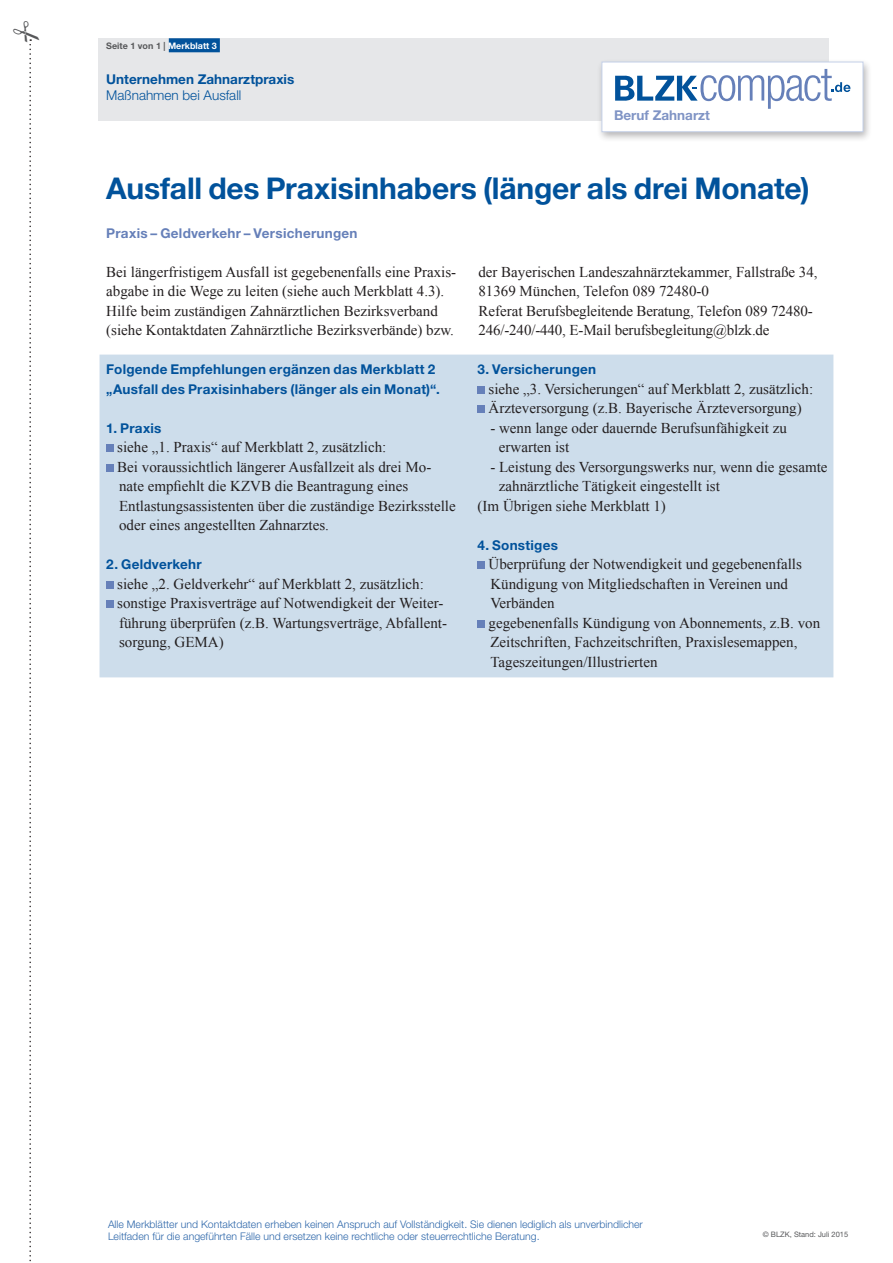
<style>
.page{position:relative;width:893px;height:1263px;background:#fff}
.page>*{position:absolute;margin:0;border:0;box-sizing:border-box;transform-origin:0 0}
.t1{font:700 30px "Helvetica Neue LT Std";letter-spacing:-.005em;color:#01529b}
.t2{font:15px/19.5px "Times New Roman";color:#231f20}
.t3{font:700 13.5px/19.5px "Helvetica Neue LT Std";letter-spacing:.02em;color:#01529b}
.t4{font:700 13.5px "Helvetica Neue LT Std";letter-spacing:.02em;color:#6680b9}
.t5{font:700 13.5px "Helvetica Neue LT Std";color:#01529b}
.t6{font:300 13.5px "Helvetica Neue LT Std";color:#01529b}
.t7{font:700 13.5px "Helvetica Neue LT Std";color:#8094c5}
.t8{font:300 10.5px/12px "Helvetica Neue LT Std";color:#2f68aa}
.t9{font:700 9px "Helvetica Neue LT Std";color:#57585a}
.t10{font:7.5px "Helvetica Neue LT Std";color:#57585a}
.s1{color:#fff}
</style>
<div class="page">
<div style="left:98px;top:38px;width:731px;height:83px;background:#e6e7e9"></div>
<div style="left:597px;top:59px;width:275px;height:84px;background:#231f20;opacity:.33"></div>
<div style="left:602px;top:62px;width:261px;height:70px;background:#fff;border:1px solid #c6d2ea"></div>
<svg style="left:615px;top:69px;width:236px;height:40px"></svg>
<div style="left:169px;top:38px;width:51px;height:14px;background:#01529b;border:2px solid #01529b"></div>
<div style="left:99px;top:355px;width:734px;height:322px;background:#cdddeb"></div>
<div style="left:106px;top:445px;width:8px;height:7px;background:#6680b9"></div>
<div style="left:106px;top:464px;width:8px;height:8px;background:#6680b9"></div>
<div style="left:106px;top:581px;width:8px;height:8px;background:#6680b9"></div>
<div style="left:106px;top:601px;width:8px;height:7px;background:#6680b9"></div>
<div style="left:478px;top:386px;width:7px;height:8px;background:#6680b9"></div>
<div style="left:478px;top:406px;width:7px;height:7px;background:#6680b9"></div>
<div style="left:478px;top:562px;width:7px;height:7px;background:#6680b9"></div>
<div style="left:478px;top:620px;width:7px;height:8px;background:#6680b9"></div>
<svg style="left:29px;top:39px;width:3px;height:1223px"></svg>
<p class="t9" style="left:106px;top:40px;width:112px">Seite 1 von 1 | <span class="s1">Merkblatt 3</span></p>
<p class="t5" style="left:106px;top:71px;width:189px">Unternehmen Zahnarztpraxis</p>
<p class="t6" style="left:106px;top:87px;width:137px">Maßnahmen bei Ausfall</p>
<p class="t7" style="left:614px;top:106px;width:98px">Beruf Zahnarzt</p>
<h1 class="t1" style="left:106px;top:169px;width:705px">Ausfall des Praxisinhabers (länger als drei Monate)</h1>
<p class="t4" style="left:106px;top:224px;width:253px">Praxis – Geldverkehr – Versicherungen</p>
<p class="t2" style="left:106px;top:262px;width:351px">Bei längerfristigem Ausfall ist gegebenenfalls eine Praxis&shy;abgabe in die Wege zu leiten (siehe auch Merkblatt 4.3).<br>Hilfe beim zuständigen Zahnärztlichen Bezirksverband (siehe Kontaktdaten Zahnärztliche Bezirksverbände) bzw.</p>
<p class="t2" style="left:478px;top:262px;width:341px">der Bayerischen Landeszahnärztekammer, Fallstraße 34, 81369 München, Telefon 089 72480-0<br>Referat Berufsbegleitende Beratung, Telefon 089 72480- 246/-240/-440, E-Mail berufsbegleitung@blzk.de</p>
<p class="t3" style="left:106px;top:359px;width:335px">Folgende Empfehlungen ergänzen das Merkblatt 2 „Ausfall des Praxisinhabers (länger als ein Monat)“.</p>
<p class="t3" style="left:106px;top:418px;width:57px">1. Praxis</p>
<p class="t2" style="left:117px;top:437px;width:340px">siehe „1. Praxis“ auf Merkblatt 2, zusätzlich:<br>Bei voraussichtlich längerer Ausfallzeit als drei Mo&shy;nate empfiehlt die KZVB die Beantragung eines Entlastungsassistenten über die zuständige Bezirksstelle oder eines angestellten Zahnarztes.</p>
<p class="t3" style="left:106px;top:554px;width:97px">2. Geldverkehr</p>
<p class="t2" style="left:117px;top:574px;width:331px">siehe „2. Geldverkehr“ auf Merkblatt 2, zusätzlich: sonstige Praxisverträge auf Notwendigkeit der Weiter&shy;führung überprüfen (z.B. Wartungsverträge, Abfallent&shy;sorgung, GEMA)</p>
<p class="t3" style="left:478px;top:359px;width:120px">3. Versicherungen</p>
<p class="t2" style="left:489px;top:379px;width:326px">siehe „3. Versicherungen“ auf Merkblatt 2, zusätzlich:<br>Ärzteversorgung (z.B. Bayerische Ärzteversorgung)</p>
<p class="t2" style="left:499px;top:418px;width:290px;text-indent:-9px">- wenn lange oder dauernde Berufsunfähigkeit zu erwarten ist</p>
<p class="t2" style="left:490px;top:457px;width:339px">- Leistung des Versorgungswerks nur, wenn die gesamte</p>
<p class="t2" style="left:499px;top:476px;width:222px">zahnärztliche Tätigkeit eingestellt ist</p>
<p class="t2" style="left:478px;top:496px;width:190px">(Im Übrigen siehe Merkblatt 1)</p>
<p class="t3" style="left:478px;top:535px;width:82px">4. Sonstiges</p>
<p class="t2" style="left:489px;top:554px;width:333px">Überprüfung der Notwendigkeit und gegebenenfalls Kündigung von Mitgliedschaften in Vereinen und Verbänden<br>gegebenenfalls Kündigung von Abonnements, z.B. von Zeitschriften, Fachzeitschriften, Praxislesemappen, Tageszeitungen/Illustrierten</p>
<p class="t8" style="left:108px;top:1218px;width:536px">Alle Merkblätter und Kontaktdaten erheben keinen Anspruch auf Vollständigkeit. Sie dienen lediglich als unverbindlicher<br>Leitfaden für die angeführten Fälle und ersetzen keine rechtliche oder steuerrechtliche Beratung.</p>
<p class="t10" style="left:763px;top:1230px;width:87px">© BLZK, Stand: Juli 2015</p>
</div>
